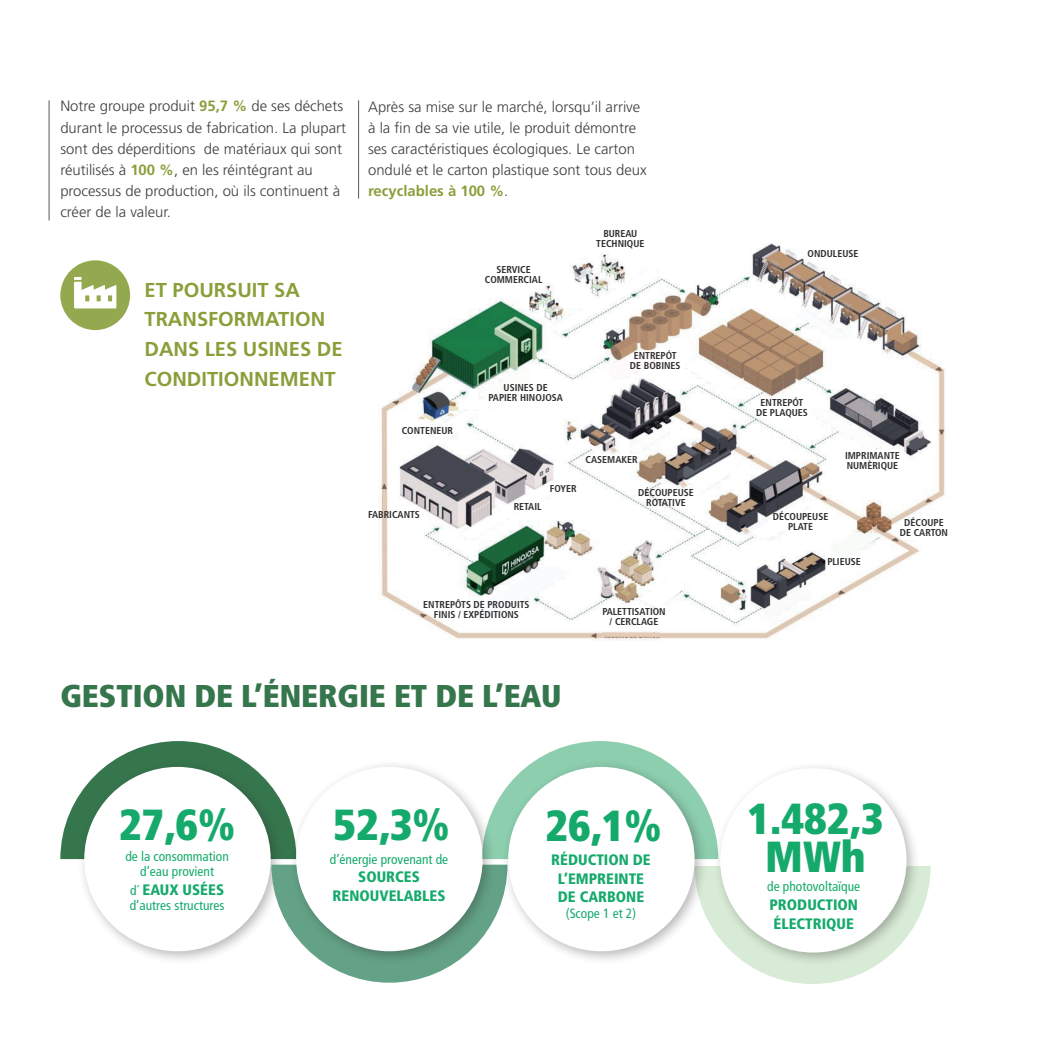
<style>
.page{position:relative;width:1042px;height:1042px;background:#fff}
.page>*{position:absolute;margin:0;border:0;box-sizing:border-box;transform-origin:0 0}
.t1{font:900 condensed 43.57px/38.5px "Frutiger LT Std";color:#15aa6b;text-align:center}
.t2{font:900 condensed 31.5px "Frutiger LT Std";color:#36764d}
.t3{font:700 20.12px/29.8px "Frutiger LT Std";color:#899f3a}
.t4{font:900 condensed 15.05px/18.9px "Frutiger LT Std";color:#15aa6b;text-align:center}
.t5{font:300 14.88px/21px "Frutiger LT Std";color:#3e3e3f}
.t6{font:condensed 13.47px/15px "Frutiger LT Std";color:#15aa6b;text-align:center}
.t7{font:700 condensed 9.97px/10px "Frutiger LT Std";color:#312f30;text-align:center}
.s1{font-weight:700;color:#899f3a}
.s2{font-weight:400;font-size:13.47px}
</style>
<div class="page">
<hr style="left:49px;top:100px;width:1px;height:120px;background:#57585a">
<hr style="left:358px;top:100px;width:1px;height:99px;background:#57585a">
<div style="left:60px;top:260px;width:70px;height:70px;background:#94a84f;border-radius:50%"></div>
<svg style="left:74px;top:277px;width:42px;height:31px"></svg>
<svg style="left:60px;top:741px;width:870px;height:243px"></svg>
<div style="left:501px;top:759px;width:207px;height:206px;background:#231f20;opacity:.31"></div>
<div style="left:508px;top:767px;width:186px;height:184px;background:#fff;border-radius:50%"></div>
<img style="left:378px;top:243px;width:567px;height:398px">
<svg style="left:461px;top:477px;width:108px;height:63px"></svg>
<svg style="left:470px;top:567px;width:99px;height:55px"></svg>
<svg style="left:765px;top:588px;width:48px;height:30px"></svg>
<svg style="left:830px;top:532px;width:51px;height:27px"></svg>
<svg style="left:751px;top:502px;width:57px;height:38px"></svg>
<svg style="left:687px;top:453px;width:56px;height:39px"></svg>
<svg style="left:813px;top:408px;width:70px;height:42px"></svg>
<svg style="left:626px;top:426px;width:45px;height:27px"></svg>
<svg style="left:684px;top:358px;width:54px;height:29px"></svg>
<svg style="left:795px;top:310px;width:51px;height:31px"></svg>
<svg style="left:606px;top:352px;width:55px;height:29px"></svg>
<img style="left:429px;top:368px;width:100px;height:74px">
<svg style="left:550px;top:268px;width:111px;height:65px"></svg>
<svg style="left:910px;top:353px;width:26px;height:15px"></svg>
<svg style="left:602px;top:632px;width:58px;height:5px"></svg>
<div style="left:382px;top:493px;width:5px;height:25px;background:#e5cab3"></div>
<svg style="left:639px;top:574px;width:45px;height:34px"></svg>
<p class="t5" style="left:60px;top:96px;width:287px">Notre groupe produit <span class="s1">95,7 %</span> de ses déchets durant le processus de fabrication. La plupart sont des déperditions de matériaux qui sont réutilisés à <span class="s1">100 %</span>, en les réintégrant au processus de production, où ils continuent à créer de la valeur.</p>
<p class="t5" style="left:368px;top:96px;width:280px">Après sa mise sur le marché, lorsqu’il arrive à la fin de sa vie utile, le produit démontre ses caractéristiques écologiques. Le carton ondulé et le carton plastique sont tous deux <span class="s1">recyclables à 100 %</span>.</p>
<h3 class="t3" style="left:144px;top:275px;width:199px">ET POURSUIT SA<br>TRANSFORMATION<br>DANS LES USINES DE<br>CONDITIONNEMENT</h3>
<p class="t7" style="left:402px;top:425px;width:53px">CONTENEUR</p>
<p class="t7" style="left:368px;top:510px;width:53px">FABRICANTS</p>
<p class="t7" style="left:485px;top:264px;width:59px">SERVICE<br>COMMERCIAL</p>
<p class="t7" style="left:596px;top:229px;width:50px">BUREAU<br>TECHNIQUE</p>
<p class="t7" style="left:488px;top:383px;width:76px">USINES DE<br>PAPIER HINOJOSA</p>
<p class="t7" style="left:630px;top:350px;width:52px">ENTREPÓT<br>DE BOBINES</p>
<p class="t7" style="left:514px;top:501px;width:29px">RETAIL</p>
<p class="t7" style="left:550px;top:484px;width:28px">FOYER</p>
<p class="t7" style="left:585px;top:454px;width:54px">CASEMAKER</p>
<p class="t7" style="left:638px;top:488px;width:57px">DÉCOUPEUSE<br>ROTATIVE</p>
<p class="t7" style="left:423px;top:599px;width:108px">ENTREPÔTS DE PRODUITS<br>FINIS / EXPÉDITIONS</p>
<h2 class="t2" style="left:60px;top:677px;width:503px">GESTION DE L’ÉNERGIE ET DE L’EAU</h2>
<p class="t7" style="left:602px;top:606px;width:65px">PALETTISATION / CERCLAGE</p>
<p class="t7" style="left:807px;top:249px;width:52px">ONDULEUSE</p>
<p class="t7" style="left:756px;top:397px;width:53px">ENTREPÓT<br>DE PLAQUES</p>
<p class="t7" style="left:773px;top:511px;width:57px">DÉCOUPEUSE<br>PLATE</p>
<p class="t7" style="left:845px;top:450px;width:56px;text-align:left">IMPRIMANTE<br>NUMÈRIQUE</p>
<p class="t7" style="left:900px;top:517px;width:50px">DÉCOUPE<br>DE CARTON</p>
<p class="t7" style="left:827px;top:557px;width:35px">PLIEUSE</p>
<h1 class="t1" style="left:119px;top:805px;width:118px">27,6%</h1>
<h1 class="t1" style="left:333px;top:805px;width:118px">52,3%</h1>
<h1 class="t1" style="left:747px;top:799px;width:137px">1.482,3<br>MWh</h1>
<h1 class="t1" style="left:545px;top:806px;width:118px">26,1%</h1>
<p class="t6" style="left:125px;top:848px;width:105px">de la consommation d’eau provient</p>
<p class="t4" style="left:130px;top:880px;width:96px"><span class="s2">d´</span> EAUX USÉES</p>
<p class="t6" style="left:130px;top:898px;width:96px">d’autres structures</p>
<p class="t4" style="left:551px;top:850px;width:101px">RÉDUCTION DE<br>L’EMPREINTE<br>DE CARBONE</p>
<p class="t6" style="left:566px;top:905px;width:72px">(Scope 1 et 2)</p>
<p class="t6" style="left:330px;top:851px;width:120px">d’énergie provenant de</p>
<p class="t4" style="left:332px;top:867px;width:114px">SOURCES<br>RENOUVELABLES</p>
<p class="t6" style="left:767px;top:879px;width:94px">de photovoltaïque</p>
<p class="t4" style="left:769px;top:895px;width:90px;text-align:left">PRODUCTION<br>ÉLECTRIQUE</p>
</div>
